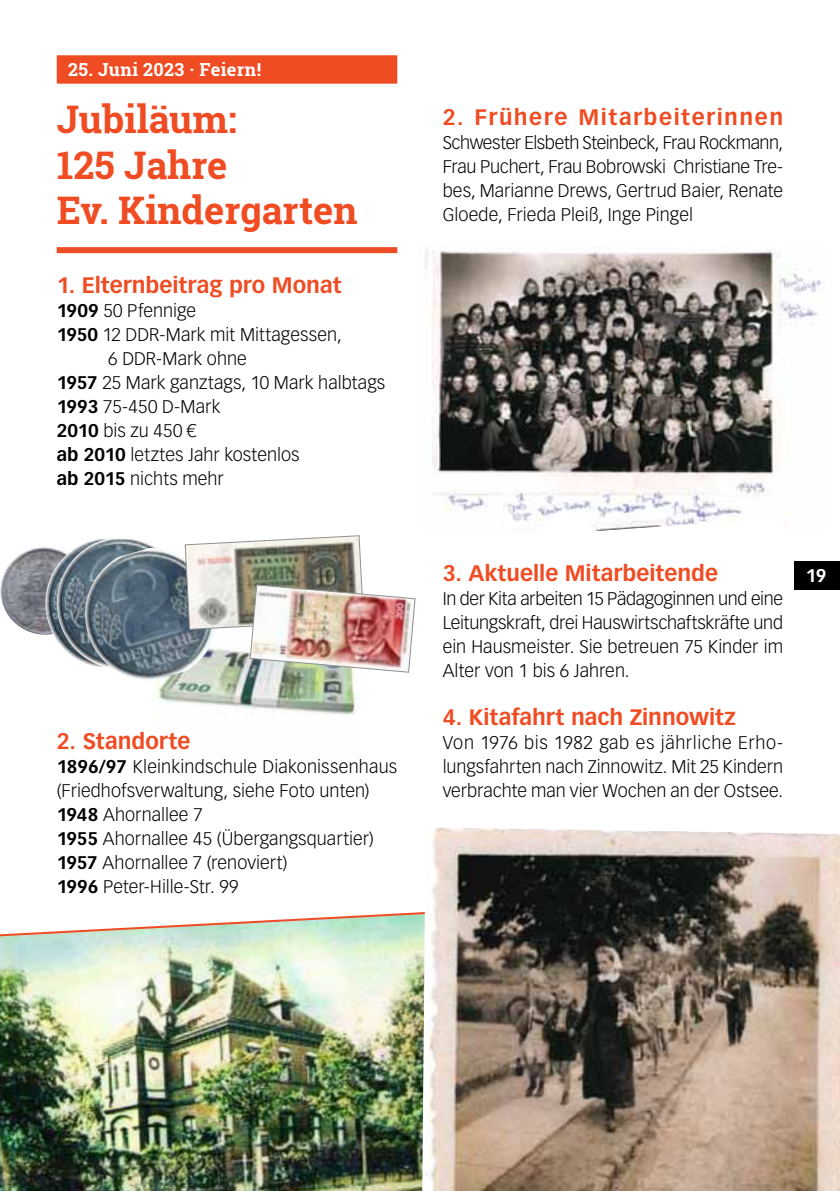
<style>
.page{position:relative;width:840px;height:1191px;background:#fff}
.page>*{position:absolute;margin:0;border:0;box-sizing:border-box;transform-origin:0 0}
.t1{font:700 38px/45.6px "Roboto Slab";color:#f04c23}
.t2{font:700 22px "Vectora LT Std";color:#f04c23}
.t3{font:700 22px "Vectora LT Std";letter-spacing:.065em;color:#f04c23}
.t4{font:300 18px/24px "Vectora LT Std";letter-spacing:.005em;color:#000;text-align:justify}
.t5{font:700 18px "Roboto Slab";letter-spacing:.02em;color:#fff}
.t6{font:700 18px "Vectora LT Std";color:#fff}
.s1{font-weight:700}
</style>
<div class="page">
<img style="left:155px;top:672px;width:204px;height:43px">
<div style="left:57px;top:247px;width:340px;height:6px;background:#f04c23"></div>
<div style="left:57px;top:55px;width:340px;height:29px;background:#f04c23"></div>
<img style="left:0;top:547px;width:45px;height:87px">
<img style="left:45px;top:547px;width:12px;height:93px">
<img style="left:57px;top:539px;width:98px;height:122px">
<img style="left:80px;top:548px;width:138px;height:133px">
<img style="left:184px;top:535px;width:231px;height:137px">
<img style="left:0;top:912px;width:422px;height:279px">
<img style="left:425px;top:250px;width:399px;height:281px">
<img style="left:422px;top:827px;width:417px;height:364px">
<div style="left:794px;top:561px;width:45px;height:28px;background:#000"></div>
<p class="t5" style="left:68px;top:57px;width:194px">25. Juni 2023 · Feiern!</p>
<h1 class="t1" style="left:57px;top:96px;width:302px">Jubiläum:<br>125 Jahre<br>Ev. Kindergarten</h1>
<p class="t2" style="left:57px;top:272px;width:286px">1. Elternbeitrag pro Monat</p>
<p class="t4" style="left:57px;top:299px;width:141px"><span class="s1">1909</span> 50 Pfennige</p>
<p class="t4" style="left:57px;top:323px;width:286px"><span class="s1">1950</span> 12 DDR-Mark mit Mittagessen,</p>
<p class="t4" style="left:108px;top:347px;width:140px">6 DDR-Mark ohne</p>
<p class="t4" style="left:57px;top:371px;width:330px"><span class="s1">1957</span> 25 Mark ganztags, 10 Mark halbtags</p>
<p class="t4" style="left:57px;top:395px;width:165px"><span class="s1">1993</span> 75-450 D-Mark</p>
<p class="t4" style="left:57px;top:419px;width:141px"><span class="s1">2010</span> bis zu 450 €</p>
<p class="t4" style="left:57px;top:443px;width:244px"><span class="s1">ab 2010</span> letztes Jahr kostenlos</p>
<p class="t4" style="left:57px;top:467px;width:169px"><span class="s1">ab 2015</span> nichts mehr</p>
<p class="t2" style="left:57px;top:728px;width:135px">2. Standorte</p>
<p class="t4" style="left:57px;top:755px;width:342px;text-align:left"><span class="s1">1896/97</span> Kleinkindschule Diakonissenhaus (Friedhofsverwaltung, siehe Foto unten)<br><span class="s1">1948</span> Ahornallee 7<br><span class="s1">1955</span> Ahornallee 45 (Übergangsquartier)<br><span class="s1">1957</span> Ahornallee 7 (renoviert)<br><span class="s1">1996</span> Peter-Hille-Str. 99</p>
<p class="t3" style="left:442px;top:104px;width:342px">2. Frühere Mitarbeiterinnen</p>
<p class="t4" style="left:442px;top:131px;width:342px">Schwester Elsbeth Steinbeck, Frau Rockmann, Frau Puchert, Frau Bobrowski Christiane Tre&shy;bes, Marianne Drews, Gertrud Baier, Renate Gloede, Frieda Pleiß, Inge Pingel</p>
<p class="t2" style="left:442px;top:560px;width:277px">3. Aktuelle Mitarbeitende</p>
<p class="t4" style="left:442px;top:587px;width:342px">In der Kita arbeiten 15 Pädagoginnen und eine Leitungskraft, drei Hauswirtschaftskräfte und ein Hausmeister. Sie betreuen 75 Kinder im Alter von 1 bis 6 Jahren.</p>
<p class="t2" style="left:442px;top:704px;width:294px">4. Kitafahrt nach Zinnowitz</p>
<p class="t4" style="left:442px;top:731px;width:342px">Von 1976 bis 1982 gab es jährliche Erho&shy;lungsfahrten nach Zinnowitz. Mit 25 Kindern verbrachte man vier Wochen an der Ostsee.</p>
<p class="t6" style="left:805px;top:565px;width:22px">19</p>
</div>
